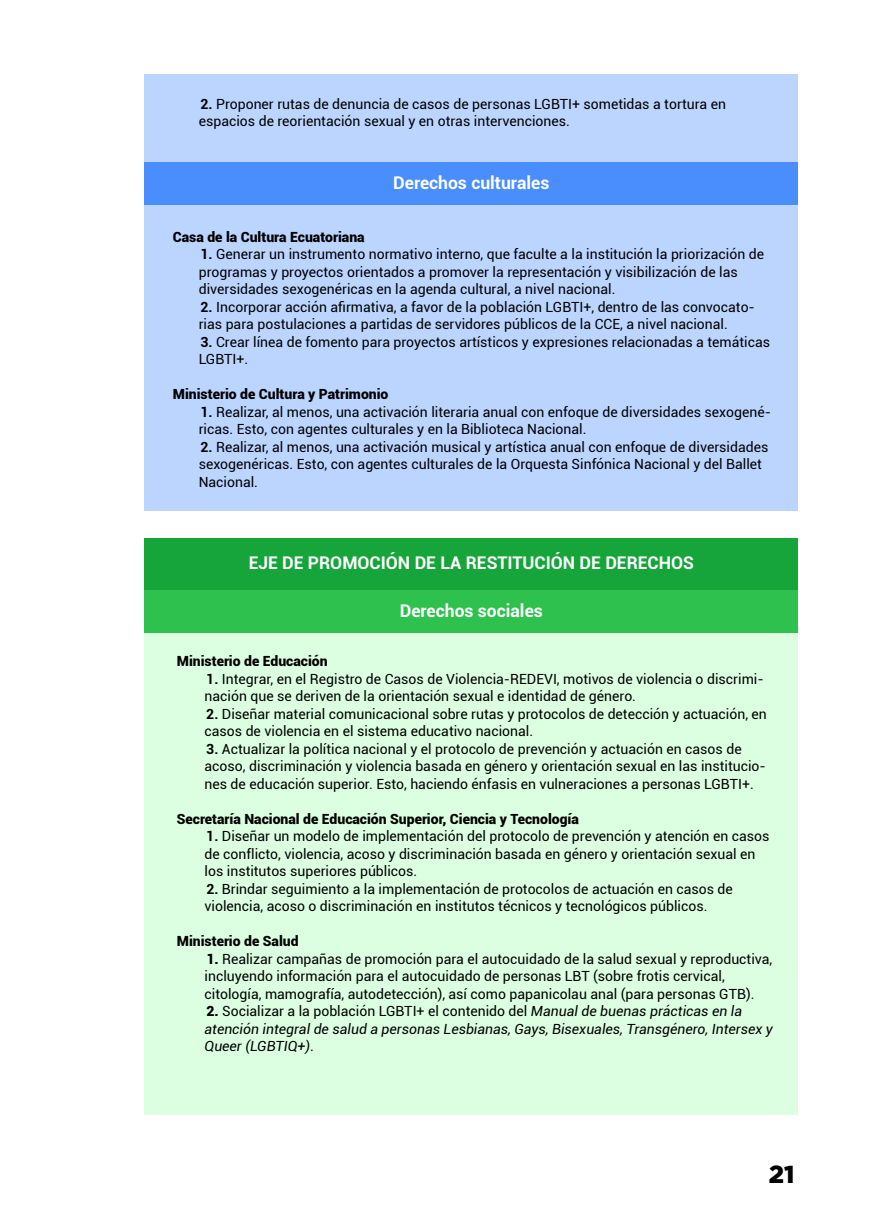
<style>
.page{position:relative;width:874px;height:1221px;background:#fff}
.page>*{position:absolute;margin:0;border:0;box-sizing:border-box;transform-origin:0 0}
.t1{font:900 24.5px "Gotham";color:#000}
.t2{font:700 17.5px "Roboto";color:#fff}
.t3{font:14px/17.5px "Roboto";color:#000}
.t4{font:italic 14px/17.5px "Roboto";color:#000}
.t5{font:900 14px "Roboto";color:#000}
.s1{font-weight:700}
.s2{font-weight:900}
.s3{font-weight:900;font-style:normal}
.s4{font-style:normal}
</style>
<div class="page">
<div style="left:144px;top:74px;width:653px;height:437px;background:#bbd5ff"></div>
<div style="left:144px;top:162px;width:653px;height:42px;background:#498efc"></div>
<div style="left:144px;top:590px;width:653px;height:524px;background:#dcffe2"></div>
<div style="left:144px;top:538px;width:653px;height:52px;background:#16a53b"></div>
<div style="left:144px;top:590px;width:653px;height:43px;background:#2fc14e"></div>
<p class="t3" style="left:199px;top:94px;width:528px"><span class="s1">2.</span> Proponer rutas de denuncia de casos de personas LGBTI+ sometidas a tortura en espacios de reorientación sexual y en otras intervenciones.</p>
<p class="t2" style="left:393px;top:170px;width:157px">Derechos culturales</p>
<p class="t5" style="left:173px;top:227px;width:193px">Casa de la Cultura Ecuatoriana</p>
<p class="t3" style="left:199px;top:245px;width:566px"><span class="s1">1.</span> Generar un instrumento normativo interno, que faculte a la institución la priorización de programas y proyectos orientados a promover la representación y visibilización de las diversidades sexogenéricas en la agenda cultural, a nivel nacional.</p>
<p class="t3" style="left:199px;top:297px;width:557px"><span class="s1">2.</span> Incorporar acción afirmativa, a favor de la población LGBTI+, dentro de las convocato&shy;rias para postulaciones a partidas de servidores públicos de la CCE, a nivel nacional.</p>
<p class="t3" style="left:199px;top:332px;width:572px"><span class="s1">3.</span> Crear línea de fomento para proyectos artísticos y expresiones relacionadas a temáticas<br>LGBTI+.</p>
<p class="t5" style="left:173px;top:384px;width:217px">Ministerio de Cultura y Patrimonio</p>
<p class="t3" style="left:199px;top:402px;width:573px"><span class="s1">1.</span> Realizar, al menos, una activación literaria anual con enfoque de diversidades sexogené&shy;ricas. Esto, con agentes culturales y en la Biblioteca Nacional.</p>
<p class="t3" style="left:199px;top:437px;width:571px"><span class="s1">2.</span> Realizar, al menos, una activación musical y artística anual con enfoque de diversidades sexogenéricas. Esto, con agentes culturales de la Orquesta Sinfónica Nacional y del Ballet<br>Nacional.</p>
<p class="t2" style="left:248px;top:550px;width:446px">EJE DE PROMOCIÓN DE LA RESTITUCIÓN DE DERECHOS</p>
<p class="t2" style="left:399px;top:598px;width:144px">Derechos sociales</p>
<p class="t5" style="left:177px;top:651px;width:152px">Ministerio de Educación</p>
<p class="t3" style="left:204px;top:669px;width:560px"><span class="s1">1.</span> Integrar, en el Registro de Casos de Violencia-REDEVI, motivos de violencia o discrimi&shy;nación que se deriven de la orientación sexual e identidad de género.</p>
<p class="t3" style="left:204px;top:704px;width:563px"><span class="s1">2.</span> Diseñar material comunicacional sobre rutas y protocolos de detección y actuación, en casos de violencia en el sistema educativo nacional.</p>
<p class="t3" style="left:204px;top:739px;width:562px"><span class="s1">3.</span> Actualizar la política nacional y el protocolo de prevención y actuación en casos de acoso, discriminación y violencia basada en género y orientación sexual en las institucio&shy;nes de educación superior. Esto, haciendo énfasis en vulneraciones a personas LGBTI+.</p>
<p class="t5" style="left:177px;top:808px;width:403px">Secretaría Nacional de Educación Superior, Ciencia y Tecnología</p>
<p class="t3" style="left:204px;top:827px;width:566px"><span class="s1">1.</span> Diseñar un modelo de implementación del protocolo de prevención y atención en casos de conflicto, violencia, acoso y discriminación basada en género y orientación sexual en los institutos superiores públicos.</p>
<p class="t3" style="left:204px;top:879px;width:529px"><span class="s1">2.</span> Brindar seguimiento a la implementación de protocolos de actuación en casos de violencia, acoso o discriminación en institutos técnicos y tecnológicos públicos.</p>
<p class="t5" style="left:177px;top:931px;width:123px">Ministerio de Salud</p>
<p class="t3" style="left:204px;top:949px;width:569px"><span class="s2">1.</span> Realizar campañas de promoción para el autocuidado de la salud sexual y reproductiva, incluyendo información para el autocuidado de personas LBT (sobre frotis cervical, citología, mamografía, autodetección), así como papanicolau anal (para personas GTB).</p>
<p class="t4" style="left:204px;top:1002px;width:569px"><span class="s3">2.</span> <span class="s4">Socializar a la población LGBTI+ el contenido del</span> Manual de buenas prácticas en la atención integral de salud a personas Lesbianas, Gays, Bisexuales, Transgénero, Intersex y<br>Queer (LGBTIQ+)<span class="s4">.</span></p>
<h1 class="t1" style="left:768px;top:1159px;width:27px">21</h1>
</div>
